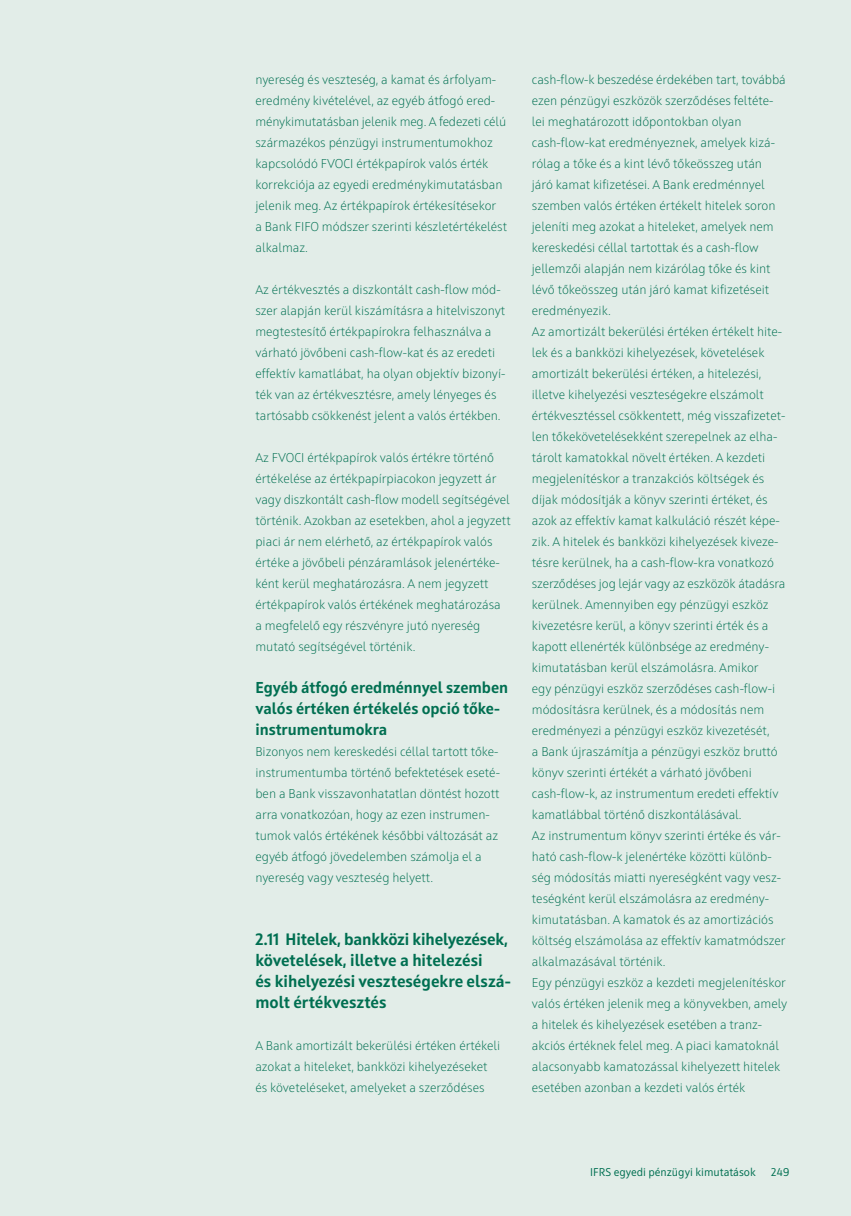
<style>
.page{position:relative;width:851px;height:1216px;background:#fff}
.page>*{position:absolute;margin:0;border:0;box-sizing:border-box;transform-origin:0 0}
.t1{font:700 16.5px/21px "Squad";color:#006f51}
.t2{font:700 15.75px/21px "Squad";color:#006f51}
.t3{font:300 12.75px/21px "Squad";color:#006f51}
.t4{font:11.25px "Squad";color:#006f51}
</style>
<div class="page">
<div style="left:0;top:0;width:850px;height:1216px;background:#e2ede8"></div>
<p class="t3" style="left:255px;top:70px;width:253px">nyereség és veszteség, a kamat és árfolyam&shy;eredmény kivételével, az egyéb átfogó ered&shy;ménykimutatásban jelenik meg. A fedezeti célú származékos pénzügyi instru men tumok hoz kapcsolódó FVOCI értékpapírok valós érték korrekciója az egyedi eredménykimutatásban jelenik meg. Az érték papírok értékesítésekor<br>a Bank FIFO módszer szerinti készletértékelést alkalmaz.</p>
<p class="t3" style="left:255px;top:280px;width:251px">Az értékvesztés a diszkontált cash-flow mód&shy;szer alapján kerül kiszámításra a hitelviszonyt megtestesítő értékpapírokra felhasználva a várható jövőbeni cash-flow-kat és az eredeti effektív kamatlábat, ha olyan objektív bizonyí&shy;ték van az értékvesztésre, amely lényeges és tartósabb csökkenést jelent a valós értékben.</p>
<p class="t3" style="left:255px;top:448px;width:257px">Az FVOCI értékpapírok valós értékre történő értékelése az értékpapírpiacokon jegyzett ár vagy diszkontált cash-flow modell segítségével történik. Azokban az esetekben, ahol a jegy zett piaci ár nem elérhető, az értékpapírok valós értéke a jövőbeli pénzáramlások jelen értéke&shy;ként kerül meghatározásra. A nem jegyzett értékpapírok valós értékének megha tározása<br>a megfelelő egy részvényre jutó nyereség mutató segítségével történik.</p>
<p class="t2" style="left:255px;top:678px;width:254px">Egyéb átfogó eredménnyel szemben valós értéken értékelés opció tőke&shy;instrumentumokra</p>
<p class="t3" style="left:255px;top:742px;width:246px">Bizonyos nem kereskedési céllal tartott tőke&shy;instrumentumba történő befektetések eseté&shy;ben a Bank visszavonhatatlan döntést hozott arra vonatkozóan, hogy az ezen instru men - tu mok valós értékének későbbi változását az egyéb átfogó jövedelemben számolja el a nyereség vagy veszteség helyett.</p>
<p class="t1" style="left:255px;top:930px;width:257px">2.11 Hitelek, bankközi kihelyezések, követelések, illetve a hitelezési<br>és kihelyezési veszteségekre elszá&shy;molt értékvesztés</p>
<p class="t3" style="left:255px;top:1036px;width:246px">A Bank amortizált bekerülési értéken értékeli azokat a hiteleket, bankközi kihelyezéseket és követeléseket, amelyeket a szerződéses</p>
<p class="t3" style="left:531px;top:70px;width:257px">cash-flow-k beszedése érdekében tart, továbbá ezen pénzügyi eszközök szerződéses feltéte&shy;lei meghatározott időpontokban olyan cash-flow-kat eredményeznek, amelyek kizá&shy;rólag a tőke és a kint lévő tőkeösszeg után<br>járó kamat kifizetései. A Bank eredménnyel szemben valós értéken értékelt hitelek soron jeleníti meg azokat a hiteleket, amelyek nem kereskedési céllal tartottak és a cash-flow jellemzői alapján nem kizárólag tőke és kint lévő tőkeösszeg után járó kamat kifizetéseit eredményezik.<br>Az amortizált bekerülési értéken értékelt hite&shy;lek és a bankközi kihelyezések, követelések amortizált bekerülési értéken, a hitelezési, illetve kihelyezési veszteségekre elszámolt értékvesztéssel csökkentett, még visszafize tet - len tőkekövetelésekként szerepelnek az elha&shy;tárolt kamatokkal növelt értéken. A kezdeti megjelenítéskor a tranzakciós költségek és díjak módosítják a könyv szerinti értéket, és azok az effektív kamat kalkuláció részét képe - zik. A hitelek és bankközi kihelyezések kiveze&shy;tésre kerülnek, ha a cash-flow-kra vonatkozó szerződéses jog lejár vagy az eszközök át adásra kerülnek. Amennyiben egy pénzügyi eszköz kivezetésre kerül, a könyv szerinti érték és a kapott ellenérték különbsége az eredmény&shy;kimutatásban kerül elszámolásra. Amikor<br>egy pénzügyi eszköz szerződéses cash-flow-i módosításra kerülnek, és a módosítás nem eredményezi a pénzügyi eszköz kivezetését,<br>a Bank újraszámítja a pénzügyi eszköz bruttó könyv szerinti értékét a várható jövőbeni cash-flow-k, az instrumentum eredeti effektív kamatlábbal történő diszkontálásával.<br>Az instrumentum könyv szerinti értéke és vár - ható cash-flow-k jelenértéke közötti különb&shy;ség módosítás miatti nyereségként vagy vesz&shy;teségként kerül elszámolásra az eredmény&shy;kimutatásban. A kamatok és az amortizációs költség elszámolása az effektív kamatmódszer alkalmazásával történik.<br>Egy pénzügyi eszköz a kezdeti megjelenítéskor valós értéken jelenik meg a könyvekben, amely a hitelek és kihelyezések esetében a tranz&shy;akciós értéknek felel meg. A piaci kamatoknál alacsonyabb kamatozással kihelyezett hitelek esetében azonban a kezdeti valós érték</p>
<p class="t4" style="left:590px;top:1167px;width:167px">IFRS egyedi pénzügyi kimutatások</p>
<p class="t4" style="left:771px;top:1167px;width:20px">249</p>
</div>
